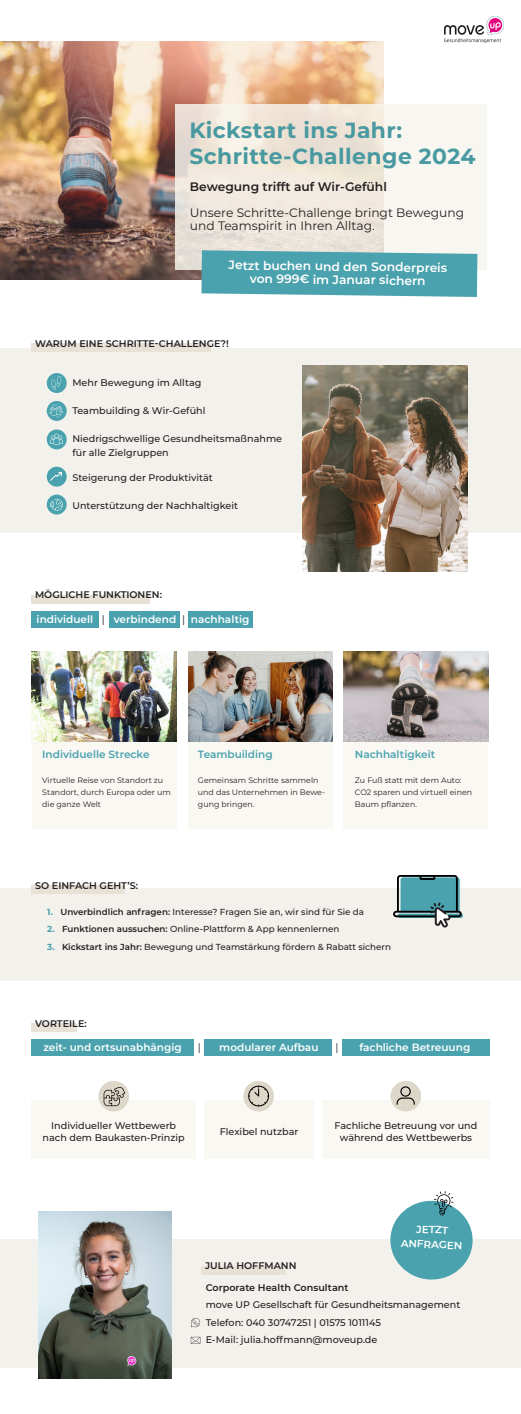
<style>
.page{position:relative;width:521px;height:1414px;background:#fff}
.page>*{position:absolute;margin:0;border:0;box-sizing:border-box;transform-origin:0 0}
.t1{font:700 21.88px/26.2px "Montserrat";letter-spacing:.02em;color:#4999a1}
.t2{font:12.25px/13.1px "Montserrat";color:#231f20}
.t3{font:600 12.25px/13.1px "Montserrat";color:#fff;text-align:center}
.t4{font:600 12.25px "Montserrat";color:#231f20}
.t5{font:600 10.5px "Montserrat";color:#fff}
.t6{font:600 10.5px "Montserrat";color:#49a2ae}
.t7{font:10.5px "Montserrat";color:#231f20}
.t8{font:600 10.41px "Montserrat";color:#fff}
.t9{font:500 9.62px/14px "Montserrat";color:#231f20}
.t10{font:600 9.62px "Montserrat";color:#231f20}
.t11{font:500 8.75px "Montserrat";color:#231f20}
.t12{font:7.88px/12.2px "Montserrat";color:#231f20}
.s1{font-weight:400;color:#231f20}
.s2{font-weight:700;color:#49a2ae}
.s3{font-weight:600}
</style>
<div class="page">
<div style="left:0;top:889px;width:521px;height:92px;background:#f3f1ec"></div>
<div style="left:344px;top:742px;width:144px;height:86px;background:#f9f8f3"></div>
<img style="left:344px;top:651px;width:144px;height:91px">
<div style="left:0;top:349px;width:521px;height:184px;background:#f3f1ec"></div>
<img style="left:0;top:41px;width:383px;height:238px">
<img style="left:444px;top:17px;width:60px;height:26px">
<svg style="left:175px;top:104px;width:312px;height:166px"></svg>
<div style="left:31px;top:612px;width:68px;height:16px;background:#49a2ae"></div>
<div style="left:109px;top:612px;width:71px;height:16px;background:#49a2ae"></div>
<div style="left:188px;top:612px;width:64px;height:16px;background:#49a2ae"></div>
<div style="left:31px;top:1040px;width:163px;height:16px;background:#49a2ae"></div>
<div style="left:205px;top:1040px;width:127px;height:16px;background:#49a2ae"></div>
<div style="left:342px;top:1040px;width:147px;height:16px;background:#49a2ae"></div>
<svg style="left:201px;top:250px;width:276px;height:47px;background:#58a9b2"></svg>
<div style="left:31px;top:343px;width:180px;height:9px;background:#e7e1d6"></div>
<div style="left:47px;top:373px;width:20px;height:20px;background:#49a2ae;border-radius:50%"></div>
<div style="left:47px;top:401px;width:20px;height:20px;background:#49a2ae;border-radius:50%"></div>
<svg style="left:47px;top:429px;width:20px;height:20px"></svg>
<div style="left:47px;top:467px;width:20px;height:20px;background:#49a2ae;border-radius:50%"></div>
<svg style="left:50px;top:434px;width:13px;height:10px"></svg>
<div style="left:47px;top:495px;width:20px;height:19px;background:#49a2ae;border-radius:50%"></div>
<svg style="left:50px;top:499px;width:13px;height:11px"></svg>
<svg style="left:49px;top:404px;width:14px;height:14px"></svg>
<svg style="left:51px;top:376px;width:11px;height:14px"></svg>
<div style="left:32px;top:742px;width:145px;height:87px;background:#f9f8f3"></div>
<div style="left:188px;top:742px;width:145px;height:87px;background:#f9f8f3"></div>
<img style="left:32px;top:651px;width:145px;height:91px">
<img style="left:188px;top:651px;width:145px;height:91px">
<svg style="left:31px;top:595px;width:119px;height:9px"></svg>
<svg style="left:31px;top:1023px;width:45px;height:9px"></svg>
<img style="left:303px;top:366px;width:165px;height:206px">
<div style="left:98px;top:1081px;width:31px;height:30px;background:#ddd7c9;border-radius:50%"></div>
<svg style="left:32px;top:1087px;width:164px;height:71px"></svg>
<div style="left:243px;top:1081px;width:31px;height:30px;background:#ddd7c9;border-radius:50%"></div>
<svg style="left:205px;top:1085px;width:109px;height:73px"></svg>
<div style="left:390px;top:1081px;width:31px;height:30px;background:#ddd7c9;border-radius:50%"></div>
<svg style="left:322px;top:1086px;width:167px;height:72px"></svg>
<svg style="left:31px;top:885px;width:94px;height:9px"></svg>
<svg style="left:50px;top:472px;width:12px;height:9px"></svg>
<svg style="left:393px;top:875px;width:69px;height:52px"></svg>
<div style="left:0;top:1240px;width:521px;height:128px;background:#f3f1ec"></div>
<img style="left:39px;top:1212px;width:132px;height:166px">
<svg style="left:389px;top:1191px;width:84px;height:89px"></svg>
<svg style="left:191px;top:1337px;width:9px;height:6px"></svg>
<svg style="left:191px;top:1318px;width:9px;height:9px"></svg>
<svg style="left:201px;top:1266px;width:84px;height:9px"></svg>
<p class="t1" style="left:189px;top:116px;width:287px">Kickstart ins Jahr:<br>Schritte-Challenge 2024</p>
<p class="t4" style="left:190px;top:177px;width:198px">Bewegung trifft auf Wir-Gefühl</p>
<p class="t2" style="left:190px;top:205px;width:276px">Unsere Schritte-Challenge bringt Bewegung und Teamspirit in Ihren Alltag.</p>
<p class="t3" style="left:229px;top:257px;width:220px;rotate:1deg">Jetzt buchen und den Sonderpreis von 999€ im Januar sichern</p>
<p class="t10" style="left:35px;top:336px;width:195px">WARUM EINE SCHRITTE-CHALLENGE?!</p>
<p class="t9" style="left:72px;top:375px;width:131px">Mehr Bewegung im Alltag</p>
<p class="t9" style="left:72px;top:403px;width:134px">Teambuilding &amp; Wir-Gefühl</p>
<p class="t9" style="left:72px;top:431px;width:211px">Niedrigschwellige Gesundheitsmaßnahme für alle Zielgruppen</p>
<p class="t9" style="left:72px;top:470px;width:142px">Steigerung der Produktivität</p>
<p class="t9" style="left:72px;top:498px;width:167px">Unterstützung der Nachhaltigkeit</p>
<p class="t10" style="left:35px;top:588px;width:128px">MÖGLICHE FUNKTIONEN:</p>
<p class="t5" style="left:37px;top:612px;width:214px">individuell <span class="s1">|</span> verbindend <span class="s1">|</span> nachhaltig</p>
<p class="t6" style="left:42px;top:747px;width:109px">Individuelle Strecke</p>
<p class="t12" style="left:42px;top:773px;width:130px">Virtuelle Reise von Standort zu<br>Standort, durch Europa oder um die ganze Welt</p>
<p class="t6" style="left:198px;top:747px;width:76px">Teambuilding</p>
<p class="t12" style="left:198px;top:773px;width:129px">Gemeinsam Schritte sammeln und das Unternehmen in Bewe&shy;gung bringen.</p>
<p class="t6" style="left:355px;top:747px;width:82px">Nachhaltigkeit</p>
<p class="t12" style="left:355px;top:773px;width:119px">Zu Fuß statt mit dem Auto:<br>CO2 sparen und virtuell einen<br>Baum pflanzen.</p>
<p class="t10" style="left:35px;top:878px;width:105px">SO EINFACH GEHT’S:</p>
<p class="t11" style="left:47px;top:905px;width:318px"><span class="s2">1.</span> <span class="s3">Unverbindlich anfragen:</span> Interesse? Fragen Sie an, wir sind für Sie da</p>
<p class="t11" style="left:47px;top:923px;width:294px"><span class="s2">2.</span> <span class="s3">Funktionen aussuchen:</span> Online-Plattform &amp; App kennenlernen</p>
<p class="t11" style="left:47px;top:940px;width:345px"><span class="s2">3.</span> <span class="s3">Kickstart ins Jahr:</span> Bewegung und Teamstärkung fördern &amp; Rabatt sichern</p>
<p class="t10" style="left:35px;top:1016px;width:53px">VORTEILE:</p>
<p class="t5" style="left:43px;top:1040px;width:140px">zeit- und ortsunabhängig</p>
<p class="t7" style="left:198px;top:1040px;width:5px">|</p>
<p class="t7" style="left:335px;top:1040px;width:5px">|</p>
<p class="t5" style="left:219px;top:1040px;width:101px">modularer Aufbau</p>
<p class="t5" style="left:359px;top:1040px;width:112px">fachliche Betreuung</p>
<p class="t9" style="left:51px;top:1118px;width:126px">Individueller Wettbewerb</p>
<p class="t9" style="left:43px;top:1130px;width:144px">nach dem Baukasten-Prinzip</p>
<p class="t9" style="left:220px;top:1124px;width:80px">Flexibel nutzbar</p>
<p class="t9" style="left:334px;top:1119px;width:144px;line-height:12.2px;text-align:center">Fachliche Betreuung vor und während des Wettbewerbs</p>
<p class="t10" style="left:205px;top:1258px;width:93px">JULIA HOFFMANN</p>
<p class="t8" style="left:417px;top:1221px;width:33px;rotate:3deg">JETZT</p>
<p class="t8" style="left:401px;top:1235px;width:63px;rotate:3deg">ANFRAGEN</p>
<p class="t10" style="left:206px;top:1280px;width:144px">Corporate Health Consultant</p>
<p class="t9" style="left:206px;top:1297px;width:256px">move UP Gesellschaft für Gesundheitsmanagement</p>
<p class="t9" style="left:206px;top:1315px;width:177px">Telefon: 040 30747251 | 01575 1011145</p>
<p class="t9" style="left:206px;top:1332px;width:173px">E-Mail: julia.hoffmann@moveup.de</p>
</div>
